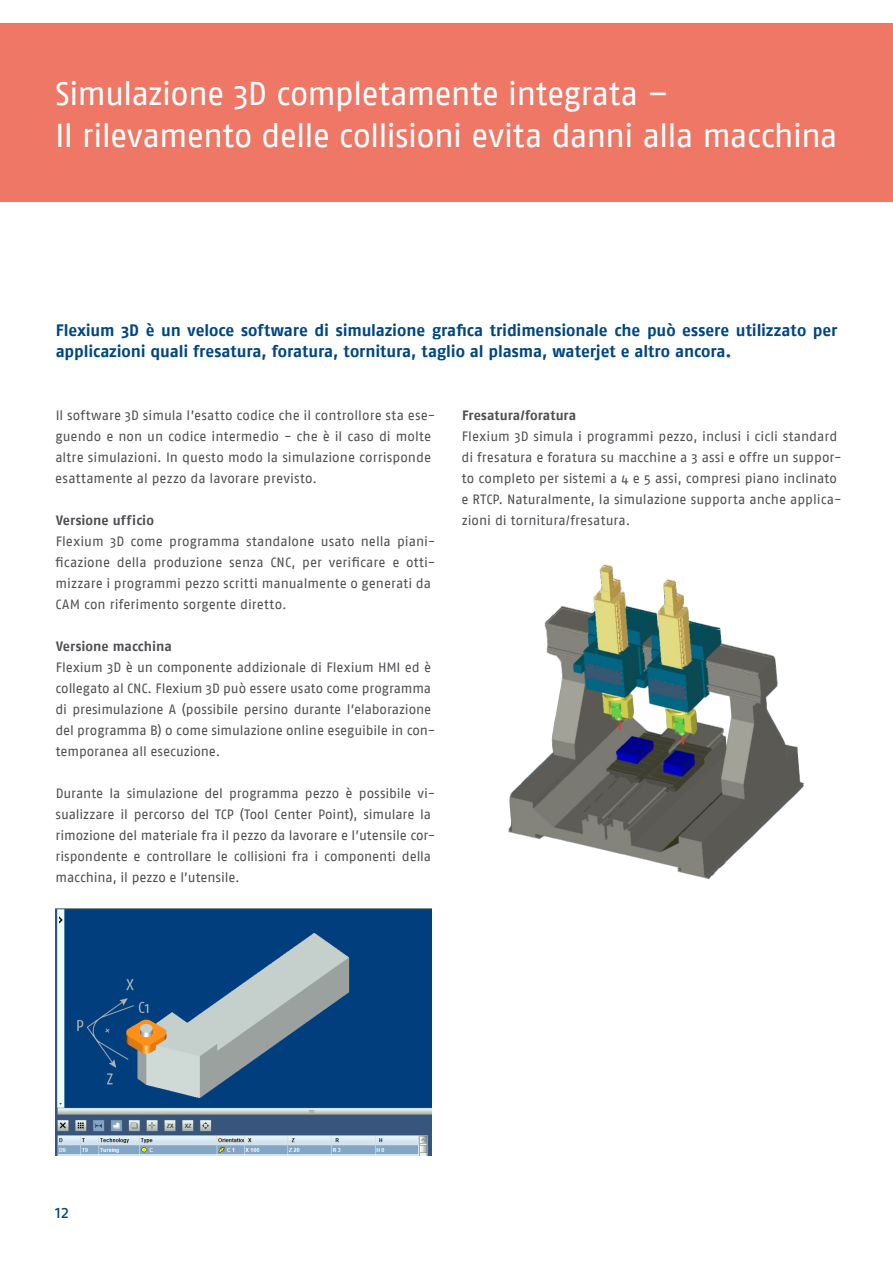
<style>
.page{position:relative;width:893px;height:1263px;background:#fff}
.page>*{position:absolute;margin:0;border:0;box-sizing:border-box;transform-origin:0 0}
.t1{font:33px/42px "Fago No";letter-spacing:-.025em;color:#fff}
.t2{font:18px "Fago No";color:#004682}
.t3{font:700 16.5px/21px "Fago No";letter-spacing:-.005em;color:#004682}
.t4{font:13.5px/21px "Fago No";color:#504f53}
.t5{font:700 13.5px "Fago No";color:#504f53}
</style>
<div class="page">
<div style="left:0;top:23px;width:893px;height:179px;background:#e76"></div>
<img style="left:55px;top:909px;width:377px;height:247px">
<img style="left:508px;top:563px;width:296px;height:317px">
<h1 class="t1" style="left:55px;top:72px;width:784px">Simulazione 3D completamente integrata –<br>Il rilevamento delle collisioni evita danni alla macchina</h1>
<p class="t3" style="left:56px;top:320px;width:783px">Flexium 3D è un veloce software di simulazione grafica tridimensionale che può essere utilizzato per applicazioni quali fresatura, foratura, tornitura, taglio al plasma, waterjet e altro ancora.</p>
<p class="t4" style="left:55px;top:405px;width:382px">Il software 3D simula l’esatto codice che il controllore sta ese&shy;guendo e non un codice intermedio - che è il caso di molte altre simulazioni. In questo modo la simulazione corrisponde esattamente al pezzo da lavorare previsto.</p>
<p class="t5" style="left:56px;top:512px;width:99px">Versione ufficio</p>
<p class="t4" style="left:56px;top:531px;width:381px">Flexium 3D come programma standalone usato nella piani&shy;ficazione della produzione senza CNC, per verificare e otti&shy;mizzare i programmi pezzo scritti manualmente o generati da CAM con riferimento sorgente diretto.</p>
<p class="t5" style="left:56px;top:638px;width:117px">Versione macchina</p>
<p class="t4" style="left:55px;top:657px;width:382px">Flexium 3D è un componente addizionale di Flexium HMI ed è collegato al CNC. Flexium 3D può essere usato come programma di presimulazione A (possibile persino durante l’elaborazione del programma B) o come simulazione online eseguibile in con&shy;temporanea all esecuzione.</p>
<p class="t4" style="left:56px;top:783px;width:381px">Durante la simulazione del programma pezzo è possibile vi&shy;sualizzare il percorso del TCP (Tool Center Point), simulare la rimozione del materiale fra il pezzo da lavorare e l’utensile cor&shy;rispondente e controllare le collisioni fra i componenti della macchina, il pezzo e l’utensile.</p>
<p class="t5" style="left:462px;top:407px;width:116px">Fresatura/foratura</p>
<p class="t4" style="left:461px;top:426px;width:382px">Flexium 3D simula i programmi pezzo, inclusi i cicli standard di fresatura e foratura su macchine a 3 assi e offre un suppor&shy;to completo per sistemi a 4 e 5 assi, compresi piano inclinato e RTCP. Naturalmente, la simulazione supporta anche applica&shy;zioni di tornitura/fresatura.</p>
<h2 class="t2" style="left:55px;top:1202px;width:16px">12</h2>
</div>
